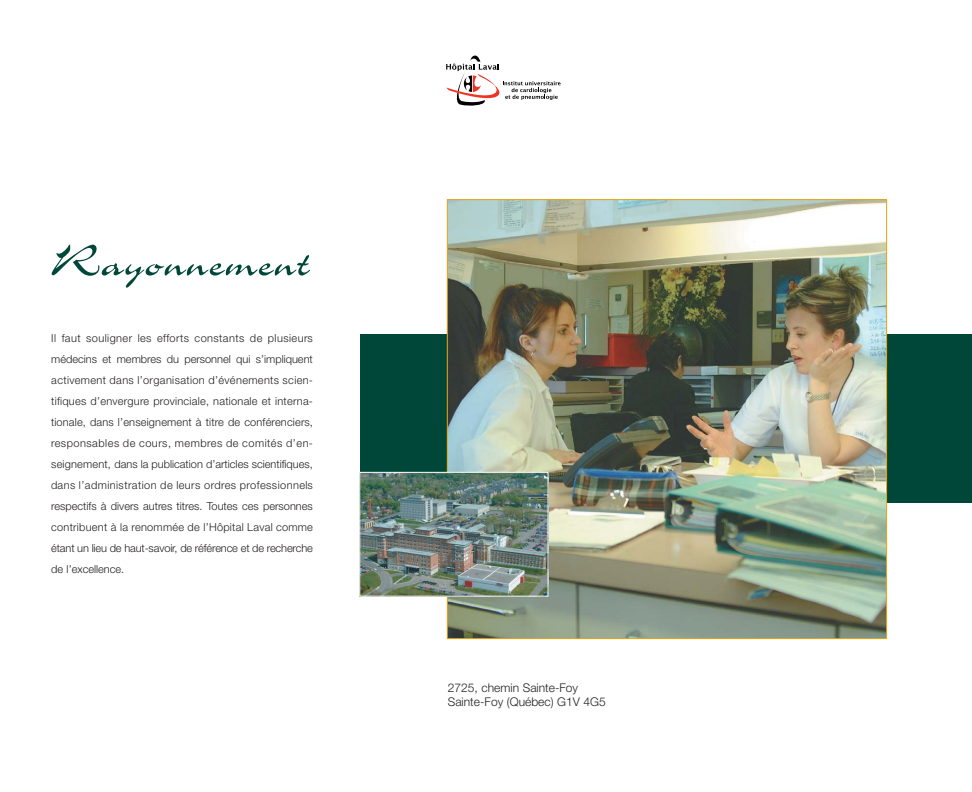
<style>
.page{position:relative;width:972px;height:792px;background:#fff}
.page>*{position:absolute;margin:0;border:0;box-sizing:border-box;transform-origin:0 0}
.t1{font:50px "Charme";color:#004739}
.t2{font:300 12px/14.4px "Helvetica Neue";color:#231f1f}
.t3{font:300 11px/21px "Helvetica Neue";letter-spacing:-.01em;color:#231f1f;text-align:justify}
</style>
<div class="page">
<div style="left:360px;top:335px;width:611px;height:168px;background:#004739"></div>
<img style="left:449px;top:201px;width:436px;height:436px">
<img style="left:361px;top:474px;width:185px;height:121px">
<div style="left:359px;top:472px;width:189px;height:125px;border:1px solid #fff"></div>
<svg style="left:446px;top:56px;width:114px;height:50px"></svg>
<h1 class="t1" style="left:51px;top:229px;width:261px">Rayonnement</h1>
<p class="t3" style="left:51px;top:328px;width:263px">Il faut souligner les efforts constants de plusieurs médecins et membres du personnel qui s’impliquent activement dans l’organisation d’événements scien&shy;tifiques d’envergure provinciale, nationale et interna&shy;tionale, dans l’enseignement à titre de conférenciers, responsables de cours, membres de comités d’en&shy;seignement, dans la publication d’articles scientifiques, dans l’administration de leurs ordres professionnels respectifs à divers autres titres. Toutes ces personnes contribuent à la renommée de l’Hôpital Laval comme étant un lieu de haut-savoir, de référence et de recherche de l’excellence.</p>
<p class="t2" style="left:448px;top:682px;width:159px">2725, chemin Sainte-Foy<br>Sainte-Foy (Québec) G1V 4G5</p>
</div>
